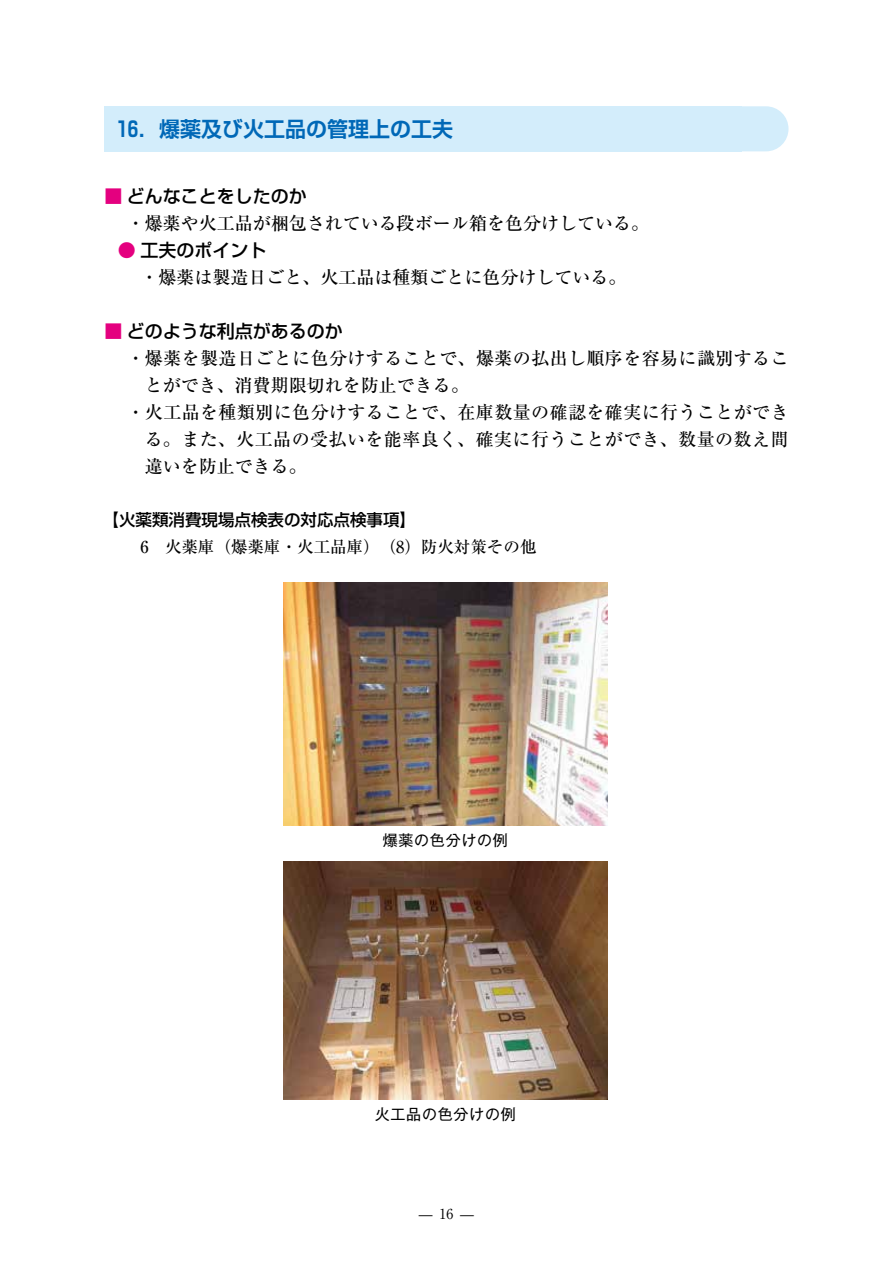
<style>
.page{position:relative;width:893px;height:1263px;background:#fff}
.page>*{position:absolute;margin:0;border:0;box-sizing:border-box;transform-origin:0 0}
.t1{font:700 21px "Shin Go Pro De";color:#0068b7}
.t2{font:500 18px "Ryumin Pro";letter-spacing:.025em;color:#000}
.t3{font:500 18px "Ryumin Pro";color:#000}
.t4{font:500 18px "Shin Go Pro";color:#000}
.t5{font:500 16.5px "Ryumin Pro";color:#000}
.t6{font:500 16.5px "Shin Go Pro";color:#000}
.t7{font:15px "Gothic MB101 Pro";letter-spacing:.05em;color:#000}
.t8{font:13.8px "Ryumin Pro";color:#000}
.s1{color:#e4007f}
</style>
<div class="page">
<svg style="left:742px;top:106px;width:46px;height:45px;background:#d7eefb"></svg>
<div style="left:104px;top:106px;width:638px;height:45px;background:#d3edfb"></div>
<img style="left:283px;top:861px;width:324px;height:238px">
<img style="left:283px;top:583px;width:324px;height:243px">
<p class="t1" style="left:117px;top:112px;width:337px">16．爆薬及び火工品の管理上の工夫</p>
<p class="t4" style="left:104px;top:181px;width:204px"><span class="s1">■</span> どんなことをしたのか</p>
<p class="t3" style="left:104px;top:209px;width:546px">　・爆薬や火工品が梱包されている段ボール箱を色分けしている。</p>
<p class="t4" style="left:118px;top:235px;width:150px"><span class="s1">●</span> 工夫のポイント</p>
<p class="t3" style="left:140px;top:263px;width:488px">・爆薬は製造日ごと、火工品は種類ごとに色分けしている。</p>
<p class="t4" style="left:104px;top:316px;width:240px"><span class="s1">■</span> どのような利点があるのか</p>
<p class="t2" style="left:104px;top:344px;width:686px">　・爆薬を製造日ごとに色分けすることで、爆薬の払出し順序を容易に識別するこ</p>
<p class="t3" style="left:145px;top:371px;width:326px">とができ、消費期限切れを防止できる。</p>
<p class="t2" style="left:104px;top:398px;width:686px">　・火工品を種類別に色分けすることで、在庫数量の確認を確実に行うことができ</p>
<p class="t2" style="left:145px;top:425px;width:645px">る。また、火工品の受払いを能率良く、確実に行うことができ、数量の数え間</p>
<p class="t3" style="left:145px;top:452px;width:163px">違いを防止できる。</p>
<p class="t6" style="left:103px;top:507px;width:315px">【火薬類消費現場点検表の対応点検事項】</p>
<p class="t5" style="left:140px;top:534px;width:397px">6　火薬庫（爆薬庫・火工品庫）　（8）防火対策その他</p>
<p class="t7" style="left:383px;top:828px;width:127px">爆薬の色分けの例</p>
<p class="t7" style="left:375px;top:1102px;width:142px">火工品の色分けの例</p>
<p class="t8" style="left:419px;top:1203px;width:57px">— 16 —</p>
</div>
